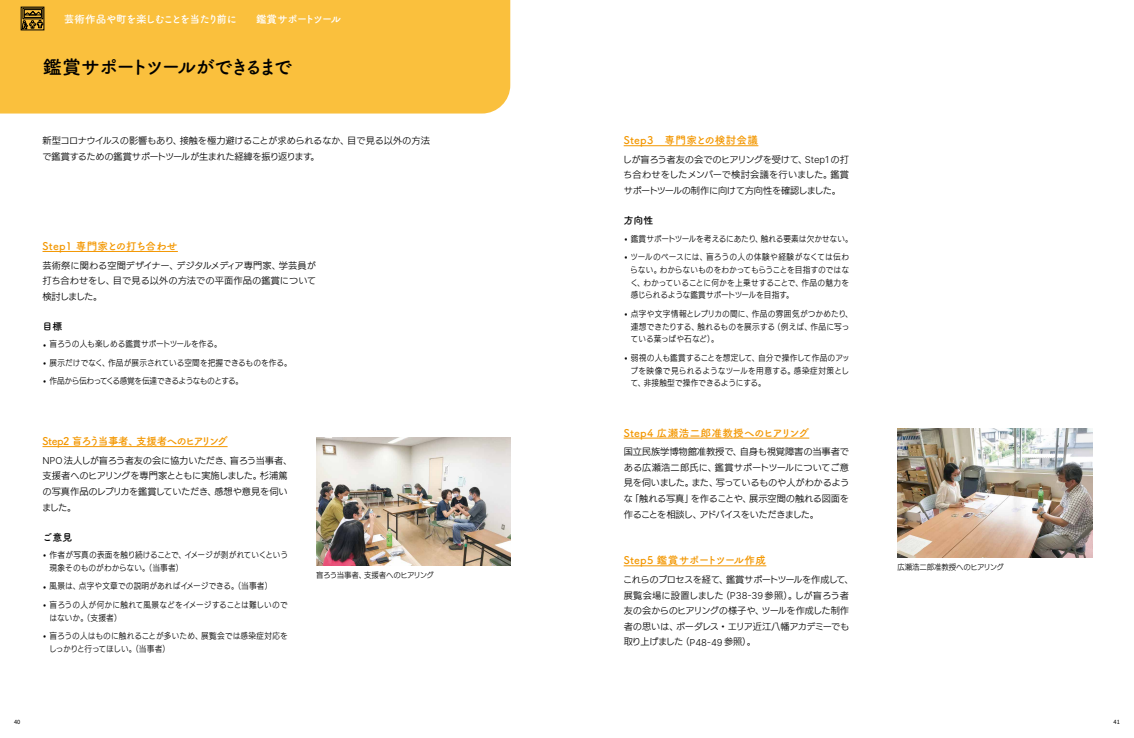
<style>
.page{position:relative;width:1134px;height:738px;background:#fff}
.page>*{position:absolute;margin:0;border:0;box-sizing:border-box;transform-origin:0 0}
.t1{font:700 19.1px "Tsuku A Rd Gothic";letter-spacing:-.15em;color:#000}
.t2{font:700 10.6px "Tsuku A Rd Gothic";letter-spacing:.025em;color:#f39700}
.t3{font:700 10.6px "Tsuku A Rd Gothic";letter-spacing:-.075em;color:#f39700}
.t4{font:700 10.6px "Tsuku A Rd Gothic";letter-spacing:-.06em;color:#fff}
.t5{font:700 10.6px "Tsuku A Rd Gothic";letter-spacing:.02em;color:#f39700}
.t6{font:700 10.6px "Tsuku A Rd Gothic";letter-spacing:-.14em;color:#fff}
.t7{font:700 9.9px "Tsuku A Rd Gothic";color:#000}
.t8{font:9.2px/15.6px "UD Kakugo Small Pr 6 N R";letter-spacing:-.02em;color:#000;text-align:justify}
.t9{font:9.2px/15.6px "UD Kakugo Small Pr 6 N R";letter-spacing:-.045em;color:#000}
.t10{font:8.5px/12.8px "UD Kakugo Small Pr 6 N R";letter-spacing:.015em;color:#000;scale:.9 1}
.t11{font:8.5px "UD Kakugo Small Pr 6 N R";letter-spacing:-.045em;color:#000;scale:.9 1}
.t12{font:7.8px "UD Kakugo Small Pr 6 N R";letter-spacing:-.01em;color:#000;scale:.95 1}
.t13{font:5.7px "Source Han Sans JP";color:#000}
.s1{font-family:"Inter";font-weight:300;font-size:8.8px}
.s2{font-family:"Inter";font-weight:300;font-size:9.5px}
</style>
<div class="page">
<div style="left:0;top:0;width:510px;height:113px;background:#fac03d"></div>
<div style="left:24px;top:9px;width:18px;height:9px;border:1px solid #000"></div>
<svg style="left:23px;top:10px;width:19px;height:18px"></svg>
<hr style="left:43px;top:251px;width:135px;height:1px;background:#f39700">
<img style="left:317px;top:437px;width:193px;height:128px">
<img style="left:897px;top:428px;width:196px;height:129px">
<hr style="left:624px;top:145px;width:134px;height:1px;background:#f39700">
<hr style="left:624px;top:437px;width:185px;height:1px;background:#f39700">
<hr style="left:624px;top:565px;width:142px;height:1px;background:#f39700">
<hr style="left:43px;top:446px;width:185px;height:1px;background:#f39700">
<p class="t6" style="left:256px;top:10px;width:87px">鑑賞サポートツール</p>
<p class="t4" style="left:64px;top:10px;width:175px">芸術作品や町を楽しむことを当たり前に</p>
<h1 class="t1" style="left:43px;top:52px;width:251px">鑑賞サポートツールができるまで</h1>
<p class="t8" style="left:43px;top:133px;width:389px">新型コロナウイルスの影響もあり、接触を極力避けることが求められるなか、目で見る以外の方法で鑑賞するための鑑賞サポートツールが生まれた経緯を振り返ります。</p>
<p class="t2" style="left:43px;top:237px;width:137px">Step1 専門家との打ち合わせ</p>
<p class="t8" style="left:43px;top:257px;width:275px">芸術祭に関わる空間デザイナー、デジタルメディア専門家、学芸員が打ち合わせをし、目で見る以外の方法での平面作品の鑑賞について検討しました。</p>
<p class="t7" style="left:43px;top:318px;width:21px">目標</p>
<p class="t10" style="left:43px;top:338px;width:201px"><span class="s1">•</span> 盲ろうの人も楽しめる鑑賞サポートツールを作る。</p>
<p class="t10" style="left:43px;top:356px;width:278px"><span class="s1">•</span> 展示だけでなく、作品が展示されている空間を把握できるものを作る。</p>
<p class="t11" style="left:43px;top:376px;width:224px"><span class="s1">•</span> 作品から伝わってくる感覚を伝達できるようなものとする。</p>
<p class="t3" style="left:43px;top:432px;width:187px">Step2 盲ろう当事者、支援者へのヒアリング</p>
<p class="t8" style="left:42px;top:452px;width:252px;text-align:left"><span class="s2">NPO</span>法人しが盲ろう者友の会に協力いただき、盲ろう当事者、支援者へのヒアリングを専門家とともに実施しました。杉浦篤の写真作品のレプリカを鑑賞していただき、感想や意見を伺いました。</p>
<p class="t7" style="left:43px;top:529px;width:31px">ご意見</p>
<p class="t10" style="left:50px;top:548px;width:266px;text-indent:-7px"><span class="s1">•</span> 作者が写真の表面を触り続けることで、イメージが剥がれていくという現象そのものがわからない。（当事者）</p>
<p class="t10" style="left:43px;top:579px;width:257px"><span class="s1">•</span> 風景は、点字や文章での説明があればイメージできる。（当事者）</p>
<p class="t10" style="left:49px;top:598px;width:266px;text-indent:-7px"><span class="s1">•</span> 盲ろうの人が何かに触れて風景などをイメージすることは難しいのではないか。（支援者）</p>
<p class="t10" style="left:49px;top:629px;width:267px;text-indent:-6px"><span class="s1">•</span> 盲ろうの人はものに触れることが多いため、展覧会では感染症対応をしっかりと行ってほしい。（当事者）</p>
<p class="t12" style="left:316px;top:570px;width:125px">盲ろう当事者、支援者へのヒアリング</p>
<p class="t2" style="left:624px;top:132px;width:136px">Step3　専門家との検討会議</p>
<p class="t8" style="left:623px;top:152px;width:228px">しが盲ろう者友の会でのヒアリングを受けて、<span class="s2">Step1</span>の打ち合わせをしたメンバーで検討会議を行いました。鑑賞サポートツールの制作に向けて方向性を確認しました。</p>
<p class="t7" style="left:624px;top:213px;width:31px">方向性</p>
<p class="t10" style="left:624px;top:232px;width:256px"><span class="s1">•</span> 鑑賞サポートツールを考えるにあたり、触れる要素は欠かせない。</p>
<p class="t10" style="left:630px;top:250px;width:245px;text-align:justify;text-indent:-7px"><span class="s1">•</span> ツールのベースには、盲ろうの人の体験や経験がなくては伝わらない。わからないものをわかってもらうことを目指すのではなく、わかっていることに何かを上乗せすることで、作品の魅力を感じられるような鑑賞サポートツールを目指す。</p>
<p class="t10" style="left:631px;top:307px;width:248px;text-indent:-7px"><span class="s1">•</span> 点字や文字情報とレプリカの間に、作品の雰囲気がつかめたり、連想できたりする、触れるものを展示する（例えば、作品に写っている葉っぱや石など）。</p>
<p class="t10" style="left:630px;top:351px;width:245px;text-align:justify;text-indent:-7px"><span class="s1">•</span> 弱視の人も鑑賞することを想定して、自分で操作して作品のアップを映像で見られるようなツールを用意する。感染症対策として、非接触型で操作できるようにする。</p>
<p class="t2" style="left:624px;top:424px;width:187px">Step4 広瀬浩二郎准教授へのヒアリング</p>
<p class="t8" style="left:624px;top:444px;width:227px">国立民族学博物館准教授で、自身も視覚障害の当事者である広瀬浩二郎氏に、鑑賞サポートツールについてご意見を伺いました。また、写っているものや人がわかるような「触れる写真」を作ることや、展示空間の触れる図面を作ることを相談し、アドバイスをいただきました。</p>
<p class="t5" style="left:624px;top:551px;width:144px">Step5 鑑賞サポートツール作成</p>
<p class="t9" style="left:623px;top:571px;width:232px">これらのプロセスを経て、鑑賞サポートツールを作成して、展覧会場に設置しました（<span class="s2">P38-39</span> 参照）。しが盲ろう者友の会からのヒアリングの様子や、ツールを作成した制作者の思いは、ボーダレス・エリア近江八幡アカデミーでも取り上げました（<span class="s2">P48-49</span> 参照）。</p>
<p class="t12" style="left:898px;top:562px;width:113px">広瀬浩二郎准教授へのヒアリング</p>
<p class="t13" style="left:14px;top:718px;width:8px">40</p>
<p class="t13" style="left:1113px;top:718px;width:8px">41</p>
</div>
